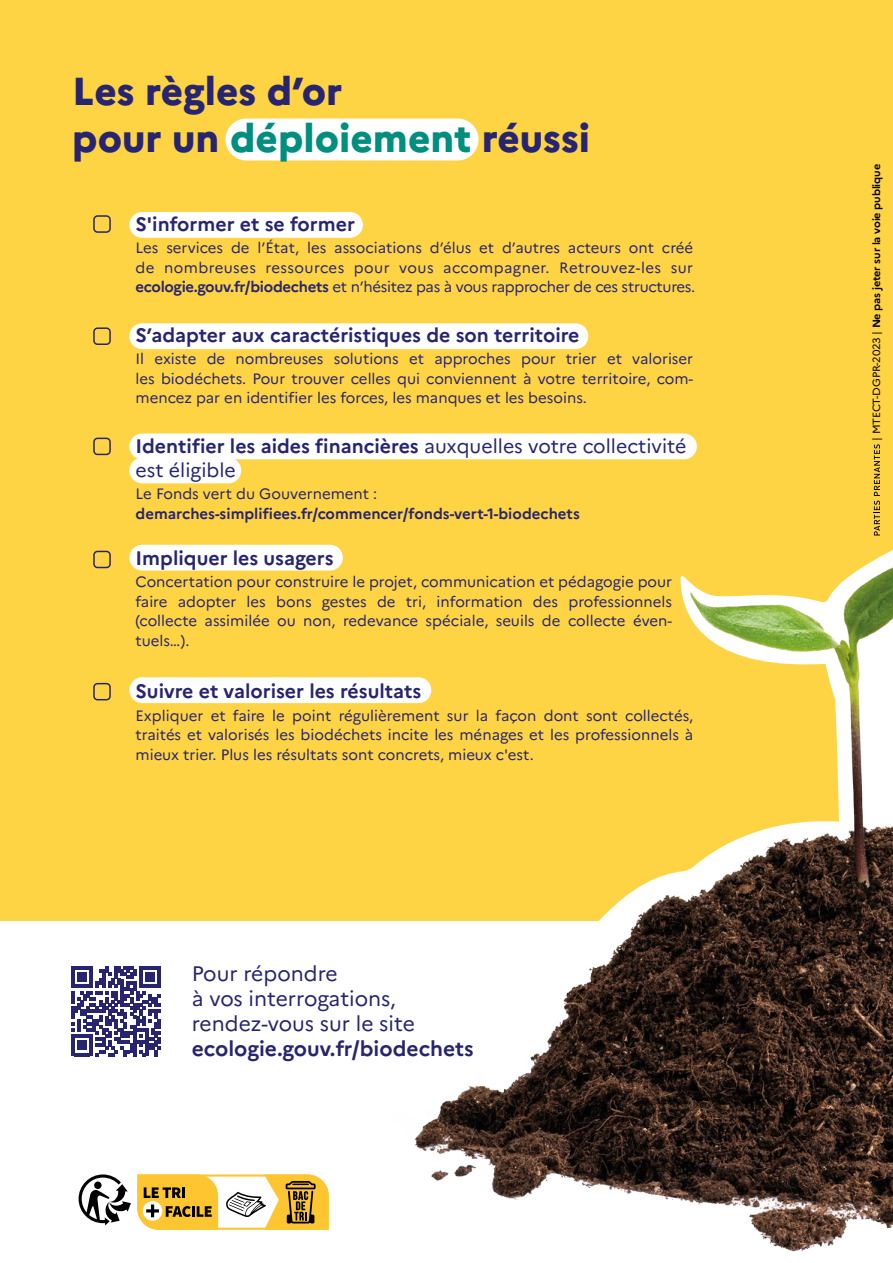
<style>
.page{position:relative;width:893px;height:1263px;background:#fff}
.page>*{position:absolute;margin:0;border:0;box-sizing:border-box;transform-origin:0 0}
.t1{font:800 39px/46.8px "Marianne";color:#272571}
.t2{font:21px/25.2px "Marianne";color:#272571}
.t3{font:700 21px "Marianne";color:#272571}
.t4{font:700 19.5px "Marianne";color:#272571}
.t5{font:19.5px/23.4px "Marianne";color:#272571}
.t6{font:15px/19.5px "Marianne";color:#272571;text-align:justify}
.t7{font:700 15px "Marianne";color:#272571}
.t8{font:700 10.5px "Marianne";letter-spacing:-.015em;color:#000;scale:1.04 1}
.s1{color:#008e7f}
.s2{font-weight:700}
.s3{font-weight:400}
</style>
<div class="page">
<div style="left:0;top:0;width:893px;height:920px;background:#ffd444"></div>
<div style="left:225px;top:118px;width:254px;height:42px;background:#fff;border-radius:21px"></div>
<img style="left:345px;top:512px;width:548px;height:739px">
<div style="left:129px;top:212px;width:234px;height:26px;background:#fff;border-radius:13px"></div>
<div style="left:129px;top:323px;width:459px;height:26px;background:#fff;border-radius:13px"></div>
<div style="left:129px;top:433px;width:568px;height:26px;background:#fff;border-radius:13px"></div>
<div style="left:129px;top:457px;width:112px;height:26px;background:#fff;border-radius:13px"></div>
<div style="left:129px;top:545px;width:214px;height:26px;background:#fff;border-radius:13px"></div>
<div style="left:129px;top:677px;width:302px;height:26px;background:#fff;border-radius:13px"></div>
<div style="left:93px;top:215px;width:18px;height:18px;border:2px solid #272571;border-radius:4px"></div>
<div style="left:93px;top:327px;width:18px;height:18px;border:2px solid #272571;border-radius:4px"></div>
<div style="left:93px;top:438px;width:18px;height:17px;border:2px solid #272571;border-radius:4px"></div>
<div style="left:93px;top:551px;width:18px;height:17px;border:2px solid #272571;border-radius:4px"></div>
<div style="left:93px;top:683px;width:18px;height:17px;border:2px solid #272571;border-radius:4px"></div>
<svg style="left:874px;top:444px;width:6px;height:91px"></svg>
<svg style="left:78px;top:1174px;width:251px;height:56px"></svg>
<svg style="left:71px;top:966px;width:90px;height:90px"></svg>
<h1 class="t1" style="left:72px;top:65px;width:519px">Les règles d’or<br>pour un <span class="s1">déploiement</span> réussi</h1>
<h3 class="t4" style="left:136px;top:209px;width:221px">S'informer et se former</h3>
<p class="t6" style="left:136px;top:237px;width:561px;text-align:left">Les services de l’État, les associations d’élus et d’autres acteurs ont créé de nombreuses ressources pour vous accompagner. Retrouvez-les sur <span class="s2">ecologie.gouv.fr/biodechets</span> et n’hésitez pas à vous rapprocher de ces structures.</p>
<h3 class="t4" style="left:136px;top:320px;width:446px">S’adapter aux caractéristiques de son territoire</h3>
<p class="t6" style="left:136px;top:348px;width:559px">Il existe de nombreuses solutions et approches pour trier et valoriser les biodéchets. Pour trouver celles qui conviennent à votre territoire, com&shy;mencez par en identifier les forces, les manques et les besoins.</p>
<h3 class="t5" style="left:136px;top:433px;width:552px"><span class="s2">Identifier les aides financières</span> auxquelles votre collectivité est éligible</h3>
<p class="t6" style="left:136px;top:483px;width:243px">Le Fonds vert du Gouvernement :</p>
<p class="t7" style="left:136px;top:502px;width:446px">demarches-simplifiees.fr/commencer/fonds-vert-1-biodechets</p>
<h3 class="t4" style="left:136px;top:542px;width:200px">Impliquer les usagers</h3>
<p class="t6" style="left:136px;top:571px;width:538px">Concertation pour construire le projet, communication et pédagogie pour faire adopter les bons gestes de tri, information des professionnels (collecte assimilée ou non, redevance spéciale, seuils de collecte éven&shy;tuels…).</p>
<h3 class="t4" style="left:136px;top:676px;width:287px">Suivre et valoriser les résultats</h3>
<p class="t6" style="left:136px;top:704px;width:559px">Expliquer et faire le point régulièrement sur la façon dont sont collectés, traités et valorisés les biodéchets incite les ménages et les professionnels à mieux trier. Plus les résultats sont concrets, mieux c'est.</p>
<h2 class="t2" style="left:192px;top:959px;width:225px">Pour répondre<br>à vos interrogations, rendez-vous sur le site</h2>
<h2 class="t3" style="left:192px;top:1032px;width:283px">ecologie.gouv.fr/biodechets</h2>
<p class="t8" style="left:868px;top:441px;width:268px;rotate:-90deg"><span class="s3">| MTECT-DGPR-2023 |</span> Ne pas jeter sur la voie publique</p>
</div>
